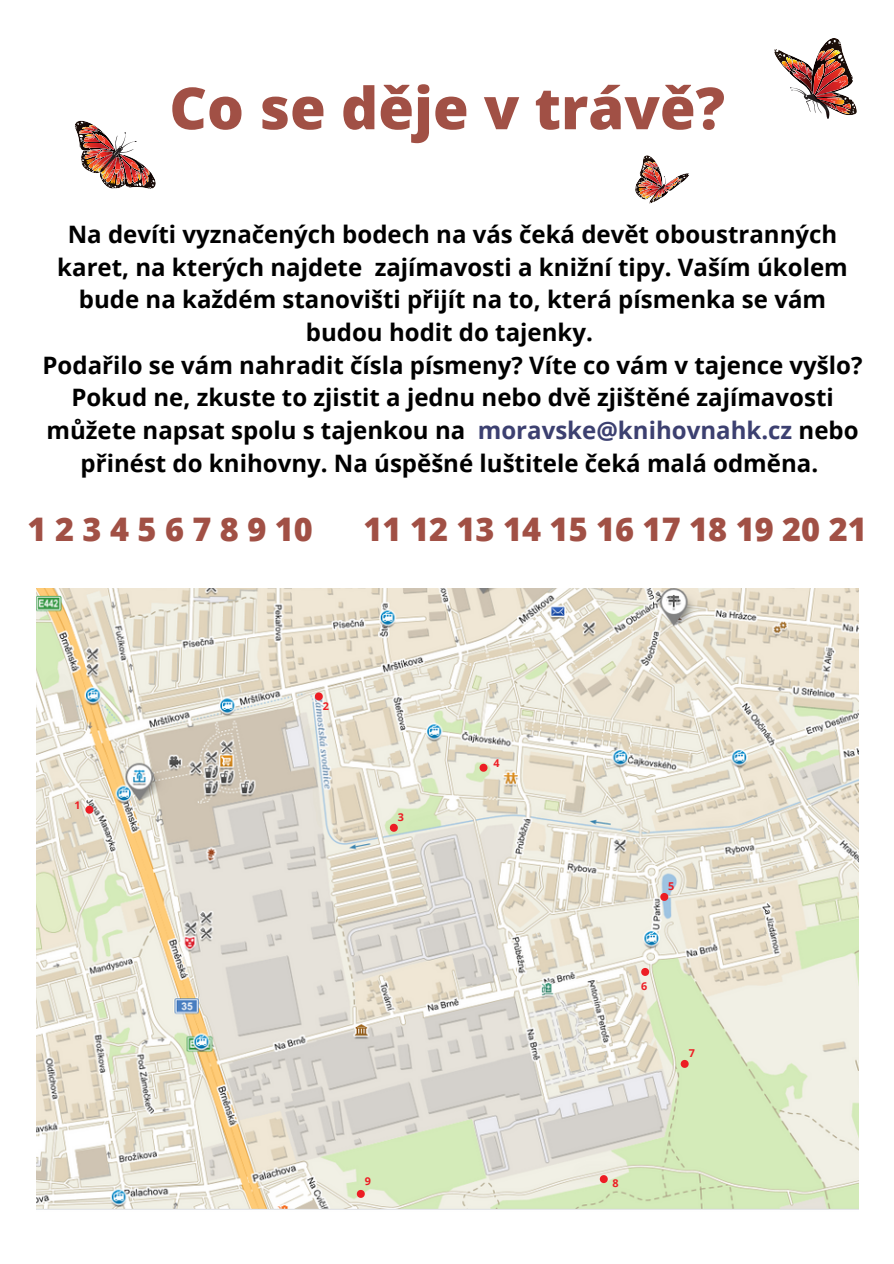
<style>
.page{position:relative;width:894px;height:1264px;background:#fff}
.page>*{position:absolute;margin:0;border:0;box-sizing:border-box;transform-origin:0 0}
.t1{font:800 57.9px "Open Sans";color:#a15045}
.t2{font:800 32.4px "Open Sans";color:#a15045}
.t3{font:800 32.4px "Open Sans";letter-spacing:.26em;color:#a15045}
.t4{font:700 24px/32.7px "Open Sans";color:#000;text-align:center}
.t5{font:700 10.8px "Open Sans";color:#ed1d24}
.t6{font:700 10.5px "Open Sans";color:#ed1d24}
.s1{color:#3c4070}
</style>
<div class="page">
<img style="left:37px;top:588px;width:820px;height:622px">
<svg style="left:85px;top:805px;width:8px;height:8px"></svg>
<svg style="left:315px;top:692px;width:8px;height:8px"></svg>
<svg style="left:390px;top:823px;width:8px;height:8px"></svg>
<svg style="left:479px;top:763px;width:8px;height:8px"></svg>
<svg style="left:660px;top:893px;width:8px;height:7px"></svg>
<svg style="left:641px;top:967px;width:8px;height:8px"></svg>
<svg style="left:680px;top:1059px;width:8px;height:8px"></svg>
<svg style="left:599px;top:1175px;width:8px;height:8px"></svg>
<svg style="left:357px;top:1189px;width:8px;height:8px"></svg>
<img style="left:77px;top:122px;width:77px;height:67px">
<img style="left:774px;top:38px;width:80px;height:81px">
<img style="left:635px;top:156px;width:54px;height:48px">
<p class="t1" style="left:169px;top:67px;width:557px">Co se děje v trávě?</p>
<p class="t4" style="left:57px;top:217px;width:791px">Na devíti vyznačených bodech na vás čeká devět oboustranných karet, na kterých najdete zajímavosti a knižní tipy. Vaším úkolem bude na každém stanovišti přijít na to, která písmenka se vám budou hodit do tajenky.</p>
<p class="t4" style="left:42px;top:348px;width:821px">Podařilo se vám nahradit čísla písmeny? Víte co vám v tajence vyšlo?<br>Pokud ne, zkuste to zjistit a jednu nebo dvě zjištěné zajímavosti můžete napsat spolu s tajenkou na <span class="s1">moravske@knihovnahk.cz</span> nebo přinést do knihovny. Na úspěšné luštitele čeká malá odměna.</p>
<p class="t3" style="left:28px;top:506px;width:287px">12345678910</p>
<p class="t2" style="left:363px;top:506px;width:504px">11 12 13 14 15 16 17 18 19 20 21</p>
<p class="t6" style="left:74px;top:798px;width:7px">1</p>
<p class="t5" style="left:323px;top:698px;width:8px">2</p>
<p class="t5" style="left:398px;top:809px;width:8px">3</p>
<p class="t5" style="left:493px;top:755px;width:8px">4</p>
<p class="t5" style="left:668px;top:878px;width:8px">5</p>
<p class="t5" style="left:641px;top:978px;width:8px">6</p>
<p class="t5" style="left:688px;top:1045px;width:8px">7</p>
<p class="t5" style="left:365px;top:1173px;width:8px">9</p>
<p class="t5" style="left:612px;top:1175px;width:8px">8</p>
</div>
